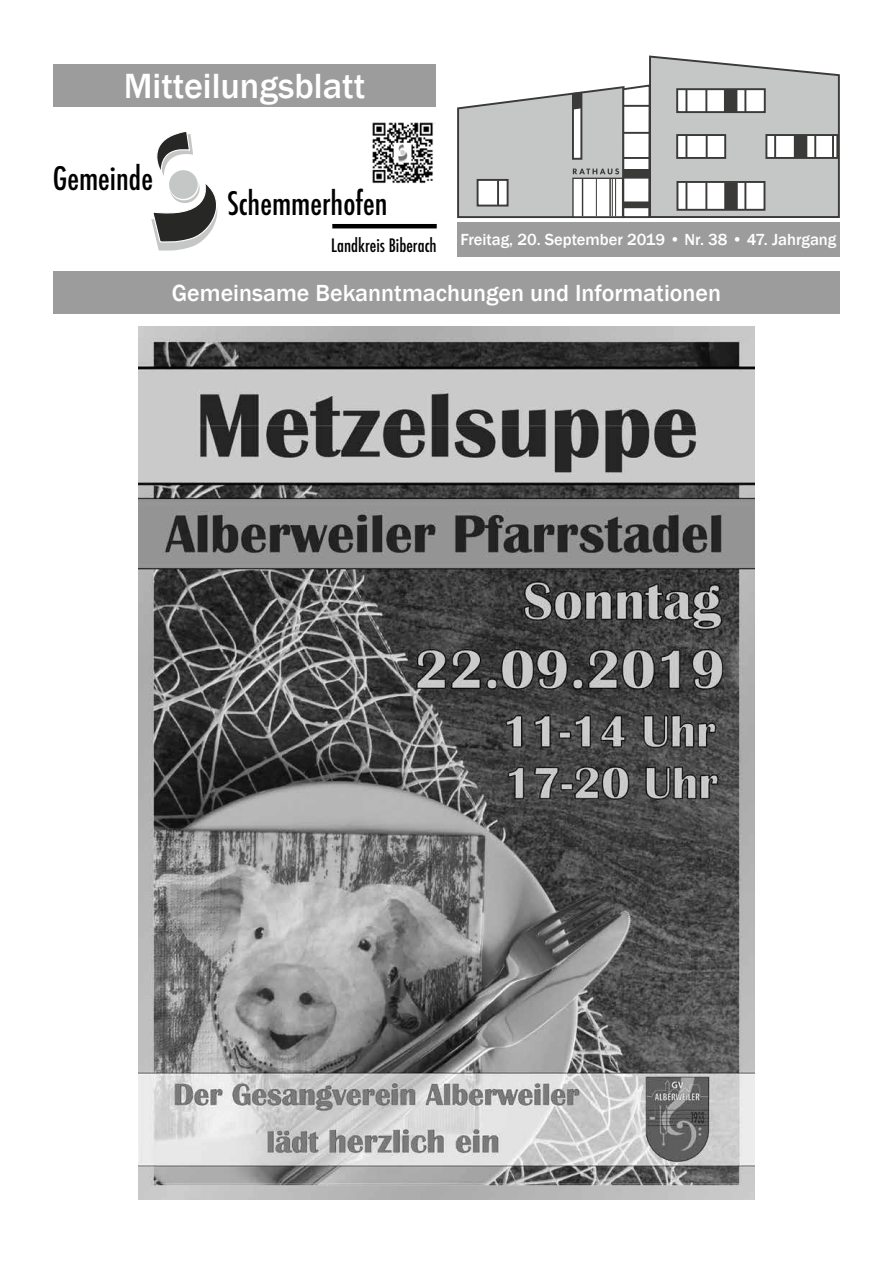
<style>
.page{position:relative;width:893px;height:1263px;background:#fff}
.page>*{position:absolute;margin:0;border:0;box-sizing:border-box;transform-origin:0 0}
.t1{font:500 36px "Franklin Gothic";color:#fff}
.t2{font:500 condensed 31.5px "Futura";color:#000}
.t3{font:500 24px "Franklin Gothic";color:#fff}
.t4{font:500 condensed 18px "Futura";color:#000}
.t5{font:500 16.5px "Franklin Gothic";color:#fff}
</style>
<div class="page">
<div style="left:53px;top:272px;width:787px;height:42px;background:#9c9c9d"></div>
<div style="left:53px;top:64px;width:383px;height:42px;background:#9c9c9d"></div>
<div style="left:457px;top:222px;width:383px;height:34px;background:#9c9c9d"></div>
<img style="left:372px;top:122px;width:64px;height:62px">
<hr style="left:332px;top:224px;width:105px;height:4px;background:#000">
<svg style="left:151px;top:132px;width:67px;height:119px"></svg>
<div style="left:169px;top:170px;width:29px;height:29px;background:#c5c6c6;border-radius:50%"></div>
<svg style="left:457px;top:55px;width:383px;height:164px"></svg>
<img style="left:138px;top:327px;width:617px;height:872px">
<h1 class="t1" style="left:124px;top:63px;width:243px">Mitteilungsblatt</h1>
<h2 class="t2" style="left:53px;top:158px;width:102px">Gemeinde</h2>
<h2 class="t2" style="left:227px;top:183px;width:162px">Schemmerhofen</h2>
<p class="t4" style="left:331px;top:234px;width:107px">Landkreis Biberach</p>
<p class="t5" style="left:460px;top:229px;width:377px">Freitag, 20. September 2019 • Nr. 38 • 47. Jahrgang</p>
<p class="t3" style="left:172px;top:278px;width:551px">Gemeinsame Bekanntmachungen und Informationen</p>
</div>
